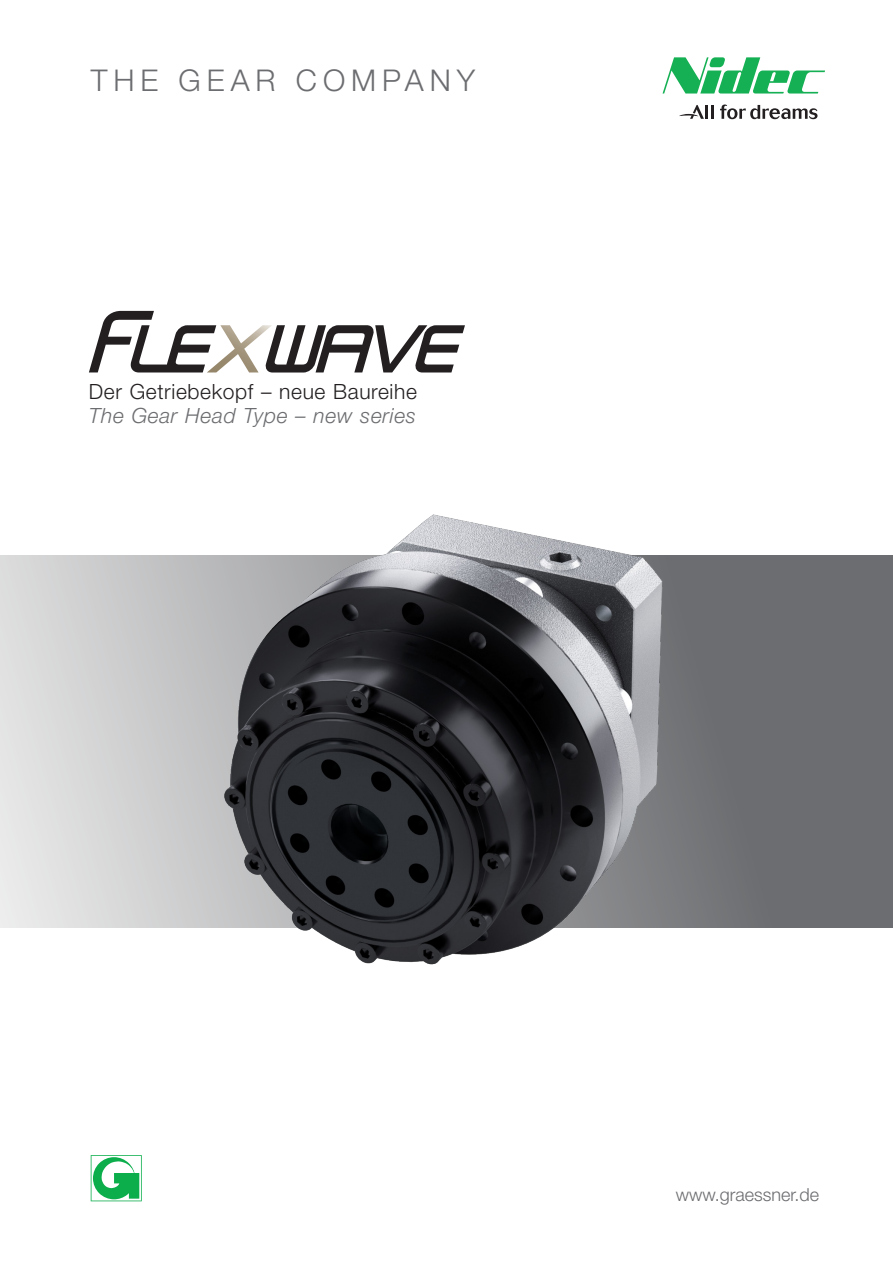
<style>
.page{position:relative;width:893px;height:1263px;background:#fff}
.page>*{position:absolute;margin:0;border:0;box-sizing:border-box;transform-origin:0 0}
.t1{font:300 30px "Helvetica Neue LT Pro";letter-spacing:.2em;color:#6c6d70}
.t2{font:300 21px "Helvetica Neue LT Pro";letter-spacing:.03em;color:#231f20}
.t3{font:italic 300 21px "Helvetica Neue LT Pro";letter-spacing:.03em;color:#6c6d70}
.t4{font:300 18px "Helvetica Neue LT Pro";color:#6c6d70}
</style>
<div class="page">
<svg style="left:0;top:555px;width:893px;height:372px;background:#a4a4a6"></svg>
<svg style="left:91px;top:1155px;width:51px;height:46px"></svg>
<svg style="left:662px;top:57px;width:163px;height:37px"></svg>
<svg style="left:720px;top:105px;width:97px;height:14px"></svg>
<hr style="left:705px;top:105px;width:3px;height:14px;background:#231f20">
<svg style="left:711px;top:105px;width:2px;height:14px"></svg>
<svg style="left:679px;top:105px;width:25px;height:14px"></svg>
<img style="left:104px;top:514px;width:685px;height:451px">
<svg style="left:89px;top:311px;width:376px;height:61px"></svg>
<h1 class="t1" style="left:91px;top:62px;width:386px">THE GEAR COMPANY</h1>
<p class="t2" style="left:89px;top:379px;width:330px">Der Getriebekopf – neue Baureihe</p>
<p class="t3" style="left:89px;top:403px;width:329px">The Gear Head Type – new series</p>
<p class="t4" style="left:676px;top:1183px;width:145px">www.graessner.de</p>
</div>
